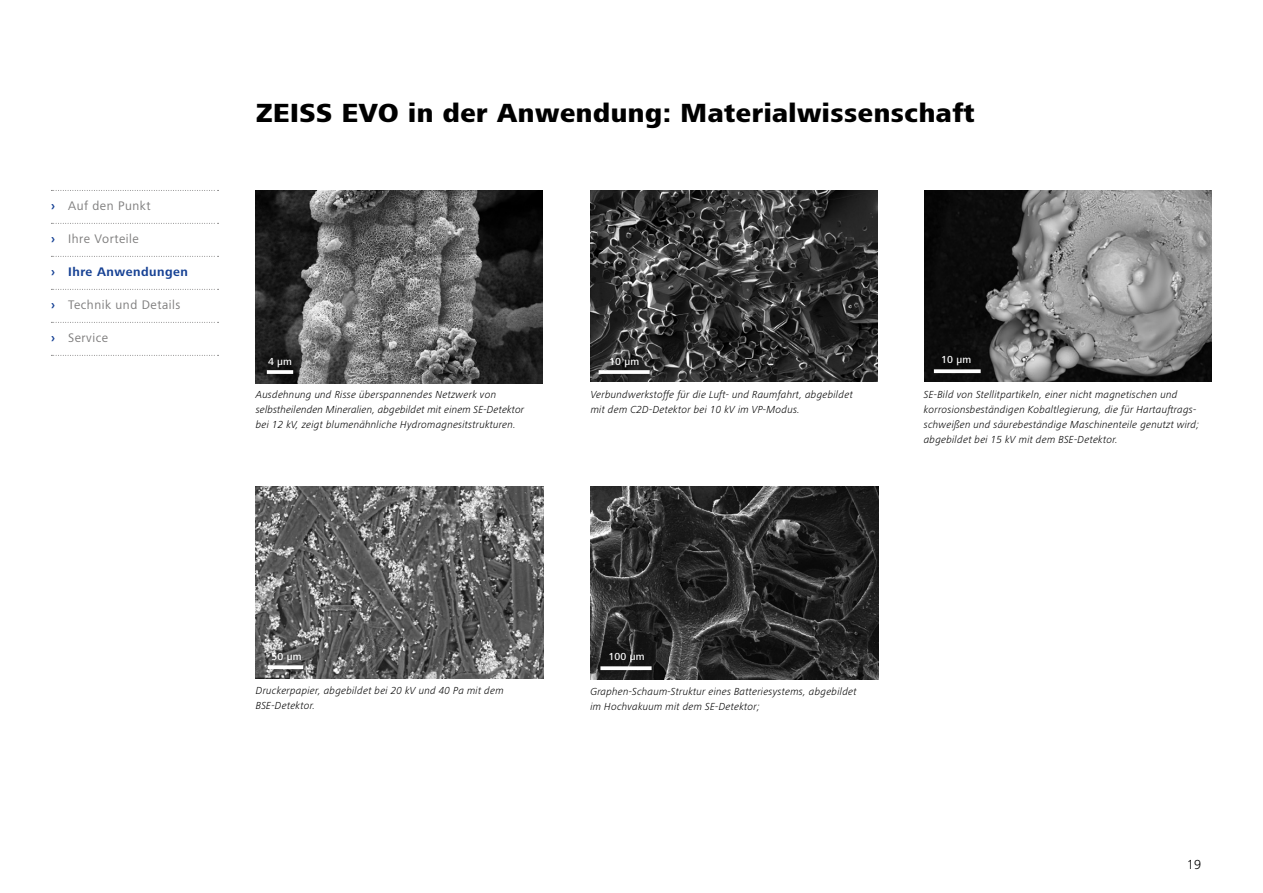
<style>
.page{position:relative;width:1263px;height:893px;background:#fff}
.page>*{position:absolute;margin:0;border:0;box-sizing:border-box;transform-origin:0 0}
.t1{font:800 27px "ZEISS Frutiger Next W1 G";letter-spacing:.02em;color:#000}
.t2{font:300 13.5px "ZEISS Frutiger Next W1 G";color:#000}
.t3{font:12.75px "ZEISS Frutiger Next W1 G";letter-spacing:.04em;color:#7c7b7b}
.t4{font:700 12.75px "ZEISS Frutiger Next W1 G";letter-spacing:.04em;color:#164194}
.t5{font:italic 300 10.5px/15px "ZEISS Frutiger Next W1 G";letter-spacing:.02em;color:#000}
.t6{font:500 10.5px "ZEISS Frutiger Next W1 G";letter-spacing:.02em;color:#fff}
.s1{font-weight:700;color:#164194}
</style>
<div class="page">
<img style="left:590px;top:190px;width:287px;height:191px">
<img style="left:924px;top:190px;width:288px;height:191px">
<img style="left:255px;top:190px;width:288px;height:194px">
<img style="left:590px;top:487px;width:288px;height:192px">
<img style="left:256px;top:487px;width:288px;height:191px">
<svg style="left:599px;top:370px;width:51px;height:4px"></svg>
<svg style="left:934px;top:347px;width:45px;height:26px"></svg>
<svg style="left:600px;top:666px;width:52px;height:4px"></svg>
<svg style="left:268px;top:665px;width:35px;height:4px"></svg>
<svg style="left:267px;top:370px;width:26px;height:4px"></svg>
<svg style="left:51px;top:190px;width:168px;height:1px"></svg>
<svg style="left:51px;top:223px;width:168px;height:1px"></svg>
<svg style="left:51px;top:256px;width:168px;height:1px"></svg>
<svg style="left:51px;top:289px;width:168px;height:1px"></svg>
<svg style="left:51px;top:322px;width:168px;height:1px"></svg>
<svg style="left:51px;top:355px;width:168px;height:1px"></svg>
<p class="t3" style="left:51px;top:197px;width:101px"><span class="s1">›</span> Auf den Punkt</p>
<p class="t3" style="left:51px;top:230px;width:89px"><span class="s1">›</span> Ihre Vorteile</p>
<p class="t4" style="left:51px;top:263px;width:138px">› Ihre Anwendungen</p>
<p class="t3" style="left:51px;top:296px;width:131px"><span class="s1">›</span> Technik und Details</p>
<p class="t3" style="left:51px;top:329px;width:59px"><span class="s1">›</span> Service</p>
<h1 class="t1" style="left:256px;top:93px;width:720px">ZEISS EVO in der Anwendung: Materialwissenschaft</h1>
<p class="t6" style="left:268px;top:354px;width:26px">4 µm</p>
<p class="t5" style="left:256px;top:386px;width:270px">Ausdehnung und Risse überspannendes Netzwerk von selbstheilenden Mineralien, abgebildet mit einem SE-Detektor bei 12 kV, zeigt blumenähnliche Hydromagnesitstrukturen.</p>
<p class="t6" style="left:609px;top:354px;width:32px">10 µm</p>
<p class="t6" style="left:941px;top:352px;width:32px">10 µm</p>
<p class="t5" style="left:591px;top:386px;width:264px">Verbundwerkstoffe für die Luft- und Raumfahrt, abgebildet mit dem C2D-Detektor bei 10 kV im VP-Modus.</p>
<p class="t5" style="left:924px;top:386px;width:277px">SE-Bild von Stellitpartikeln, einer nicht magnetischen und korrosionsbeständigen Kobaltlegierung, die für Hartauftrags&shy;schweißen und säurebeständige Maschinenteile genutzt wird; abgebildet bei 15 kV mit dem BSE-Detektor.</p>
<p class="t6" style="left:271px;top:649px;width:32px">50 µm</p>
<p class="t6" style="left:608px;top:649px;width:38px">100 µm</p>
<p class="t5" style="left:256px;top:683px;width:249px">Druckerpapier, abgebildet bei 20 kV und 40 Pa mit dem<br>BSE-Detektor.</p>
<p class="t5" style="left:590px;top:684px;width:268px">Graphen-Schaum-Struktur eines Batteriesystems, abgebildet im Hochvakuum mit dem SE-Detektor;</p>
<p class="t2" style="left:1187px;top:855px;width:16px">19</p>
</div>
